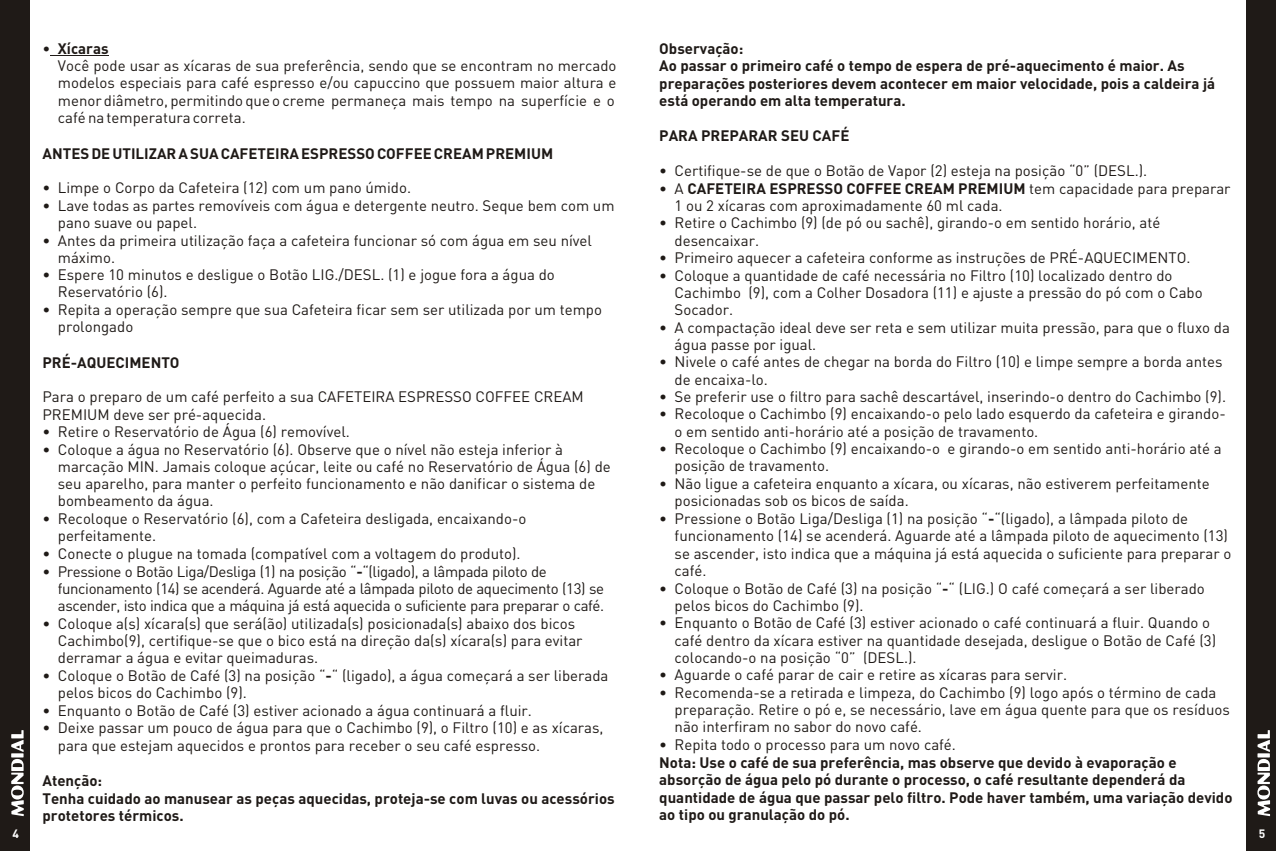
<style>
.page{position:relative;width:1277px;height:851px;background:#fff}
.page>*{position:absolute;margin:0;border:0;box-sizing:border-box;transform-origin:0 0}
.t1{font:15px/17.2px "DIN";color:#1f1a17}
.t2{font:700 15px/17.4px "DIN";color:#1f1a17}
.t3{font:15px/17.2px "DIN";letter-spacing:-.025em;color:#1f1a17}
.t4{font:700 12px "DIN";color:#fff}
.s1{font-weight:700}
</style>
<div class="page">
<div style="left:0;top:0;width:30px;height:850px;background:#1f1a17"></div>
<div style="left:1246px;top:0;width:30px;height:850px;background:#1f1a17"></div>
<svg style="left:11px;top:730px;width:13px;height:86px"></svg>
<svg style="left:1257px;top:730px;width:13px;height:86px"></svg>
<hr style="left:51px;top:55px;width:58px;height:1px;background:#1f1a17">
<p class="t1" style="left:58px;top:40px;width:560px;text-indent:-15px">• <span class="s1">Xícaras<br></span>Você pode usar as xícaras de sua preferência, sendo que se encontram no mercado modelos especiais para café espresso e/ou capuccino que possuem maior altura e menor diâmetro, permitindo que o creme permaneça mais tempo na superfície e o café na temperatura correta.</p>
<p class="t2" style="left:43px;top:144px;width:512px">ANTES DE UTILIZAR A SUA CAFETEIRA ESPRESSO COFFEE CREAM PREMIUM</p>
<p class="t1" style="left:43px;top:179px;width:370px">• Limpe o Corpo da Cafeteira (12) com um pano úmido.</p>
<p class="t1" style="left:58px;top:197px;width:558px;text-indent:-15px">• Lave todas as partes removíveis com água e detergente neutro. Seque bem com um pano suave ou papel.</p>
<p class="t1" style="left:58px;top:231px;width:535px;text-indent:-15px">• Antes da primeira utilização faça a cafeteira funcionar só com água em seu nível máximo.</p>
<p class="t1" style="left:58px;top:266px;width:498px;text-indent:-15px">• Espere 10 minutos e desligue o Botão LIG./DESL. (1) e jogue fora a água do<br>Reservatório (6).</p>
<p class="t1" style="left:58px;top:301px;width:545px;text-indent:-15px">• Repita a operação sempre que sua Cafeteira ficar sem ser utilizada por um tempo prolongado</p>
<p class="t2" style="left:43px;top:353px;width:139px">PRÉ-AQUECIMENTO</p>
<p class="t1" style="left:43px;top:388px;width:543px">Para o preparo de um café perfeito a sua CAFETEIRA ESPRESSO COFFEE CREAM<br>PREMIUM deve ser pré-aquecida.</p>
<p class="t1" style="left:43px;top:423px;width:309px">• Retire o Reservatório de Água (6) removível.</p>
<p class="t1" style="left:58px;top:440px;width:554px;text-indent:-15px">• Coloque a água no Reservatório (6). Observe que o nível não esteja inferior à marcação MIN. Jamais coloque açúcar, leite ou café no Reservatório de Água (6) de seu aparelho, para manter o perfeito funcionamento e não danificar o sistema de bombeamento da água.</p>
<p class="t1" style="left:58px;top:510px;width:470px;text-indent:-15px">• Recoloque o Reservatório (6), com a Cafeteira desligada, encaixando-o perfeitamente.</p>
<p class="t1" style="left:43px;top:544px;width:479px">• Conecte o plugue na tomada (compatível com a voltagem do produto).</p>
<p class="t3" style="left:58px;top:562px;width:548px;text-indent:-15px">• Pressione o Botão Liga/Desliga (1) na posição “<span class="s1">-</span>“(ligado), a lâmpada piloto de funcionamento (14) se acenderá. Aguarde até a lâmpada piloto de aquecimento (13) se ascender, isto indica que a máquina já está aquecida o suficiente para preparar o café.</p>
<p class="t1" style="left:58px;top:614px;width:526px;text-indent:-15px">• Coloque a(s) xícara(s) que será(ão) utilizada(s) posicionada(s) abaixo dos bicos<br>Cachimbo(9), certifique-se que o bico está na direção da(s) xícara(s) para evitar derramar a água e evitar queimaduras.</p>
<p class="t1" style="left:58px;top:667px;width:552px;text-indent:-15px">• Coloque o Botão de Café (3) na posição “<span class="s1">-</span>“ (ligado), a água começará a ser liberada pelos bicos do Cachimbo (9).</p>
<p class="t1" style="left:43px;top:701px;width:491px">• Enquanto o Botão de Café (3) estiver acionado a água continuará a fluir.</p>
<p class="t1" style="left:58px;top:719px;width:547px;text-indent:-15px">• Deixe passar um pouco de água para que o Cachimbo (9), o Filtro (10) e as xícaras, para que estejam aquecidos e prontos para receber o seu café espresso.</p>
<p class="t2" style="left:43px;top:771px;width:573px">Atenção:<br>Tenha cuidado ao manusear as peças aquecidas, proteja-se com luvas ou acessórios protetores térmicos.</p>
<p class="t2" style="left:659px;top:39px;width:557px">Observação:<br>Ao passar o primeiro café o tempo de espera de pré-aquecimento é maior. As preparações posteriores devem acontecer em maior velocidade, pois a caldeira já está operando em alta temperatura.</p>
<p class="t2" style="left:659px;top:127px;width:192px">PARA PREPARAR SEU CAFÉ</p>
<p class="t1" style="left:659px;top:162px;width:489px">• Certifique-se de que o Botão de Vapor (2) esteja na posição “0” (DESL.).</p>
<p class="t1" style="left:674px;top:180px;width:557px;text-indent:-15px">• A <span class="s1">CAFETEIRA ESPRESSO COFFEE CREAM PREMIUM</span> tem capacidade para preparar<br>1 ou 2 xícaras com aproximadamente 60 ml cada.</p>
<p class="t1" style="left:674px;top:214px;width:487px;text-indent:-15px">• Retire o Cachimbo (9) (de pó ou sachê), girando-o em sentido horário, até desencaixar.</p>
<p class="t1" style="left:659px;top:249px;width:533px">• Primeiro aquecer a cafeteira conforme as instruções de PRÉ-AQUECIMENTO.</p>
<p class="t1" style="left:674px;top:266px;width:529px;text-indent:-15px">• Coloque a quantidade de café necessária no Filtro (10) localizado dentro do<br>Cachimbo (9), com a Colher Dosadora (11) e ajuste a pressão do pó com o Cabo<br>Socador.</p>
<p class="t1" style="left:674px;top:318px;width:557px;text-indent:-15px">• A compactação ideal deve ser reta e sem utilizar muita pressão, para que o fluxo da água passe por igual.</p>
<p class="t1" style="left:674px;top:353px;width:549px;text-indent:-15px">• Nivele o café antes de chegar na borda do Filtro (10) e limpe sempre a borda antes de encaixa-lo.</p>
<p class="t1" style="left:659px;top:388px;width:568px">• Se preferir use o filtro para sachê descartável, inserindo-o dentro do Cachimbo (9).</p>
<p class="t1" style="left:674px;top:405px;width:552px;text-indent:-15px">• Recoloque o Cachimbo (9) encaixando-o pelo lado esquerdo da cafeteira e girando&shy;o em sentido anti-horário até a posição de travamento.</p>
<p class="t1" style="left:674px;top:440px;width:549px;text-indent:-15px">• Recoloque o Cachimbo (9) encaixando-o e girando-o em sentido anti-horário até a posição de travamento.</p>
<p class="t1" style="left:674px;top:475px;width:536px;text-indent:-15px">• Não ligue a cafeteira enquanto a xícara, ou xícaras, não estiverem perfeitamente posicionadas sob os bicos de saída.</p>
<p class="t1" style="left:674px;top:510px;width:558px;text-indent:-15px">• Pressione o Botão Liga/Desliga (1) na posição “<span class="s1">-</span>“(ligado), a lâmpada piloto de funcionamento (14) se acenderá. Aguarde até a lâmpada piloto de aquecimento (13) se ascender, isto indica que a máquina já está aquecida o suficiente para preparar o café.</p>
<p class="t1" style="left:674px;top:579px;width:532px;text-indent:-15px">• Coloque o Botão de Café (3) na posição “<span class="s1">-</span>“ (LIG.) O café começará a ser liberado pelos bicos do Cachimbo (9).</p>
<p class="t1" style="left:674px;top:614px;width:543px;text-indent:-15px">• Enquanto o Botão de Café (3) estiver acionado o café continuará a fluir. Quando o café dentro da xícara estiver na quantidade desejada, desligue o Botão de Café (3) colocando-o na posição “0” (DESL.).</p>
<p class="t1" style="left:659px;top:666px;width:409px">• Aguarde o café parar de cair e retire as xícaras para servir.</p>
<p class="t1" style="left:674px;top:684px;width:557px;text-indent:-15px">• Recomenda-se a retirada e limpeza, do Cachimbo (9) logo após o término de cada preparação. Retire o pó e, se necessário, lave em água quente para que os resíduos não interfiram no sabor do novo café.</p>
<p class="t1" style="left:659px;top:736px;width:298px">• Repita todo o processo para um novo café.</p>
<p class="t2" style="left:659px;top:753px;width:575px">Nota: Use o café de sua preferência, mas observe que devido à evaporação e absorção de água pelo pó durante o processo, o café resultante dependerá da quantidade de água que passar pelo filtro. Pode haver também, uma variação devido ao tipo ou granulação do pó.</p>
<p class="t4" style="left:12px;top:826px;width:8px">4</p>
<p class="t4" style="left:1258px;top:826px;width:8px">5</p>
</div>
